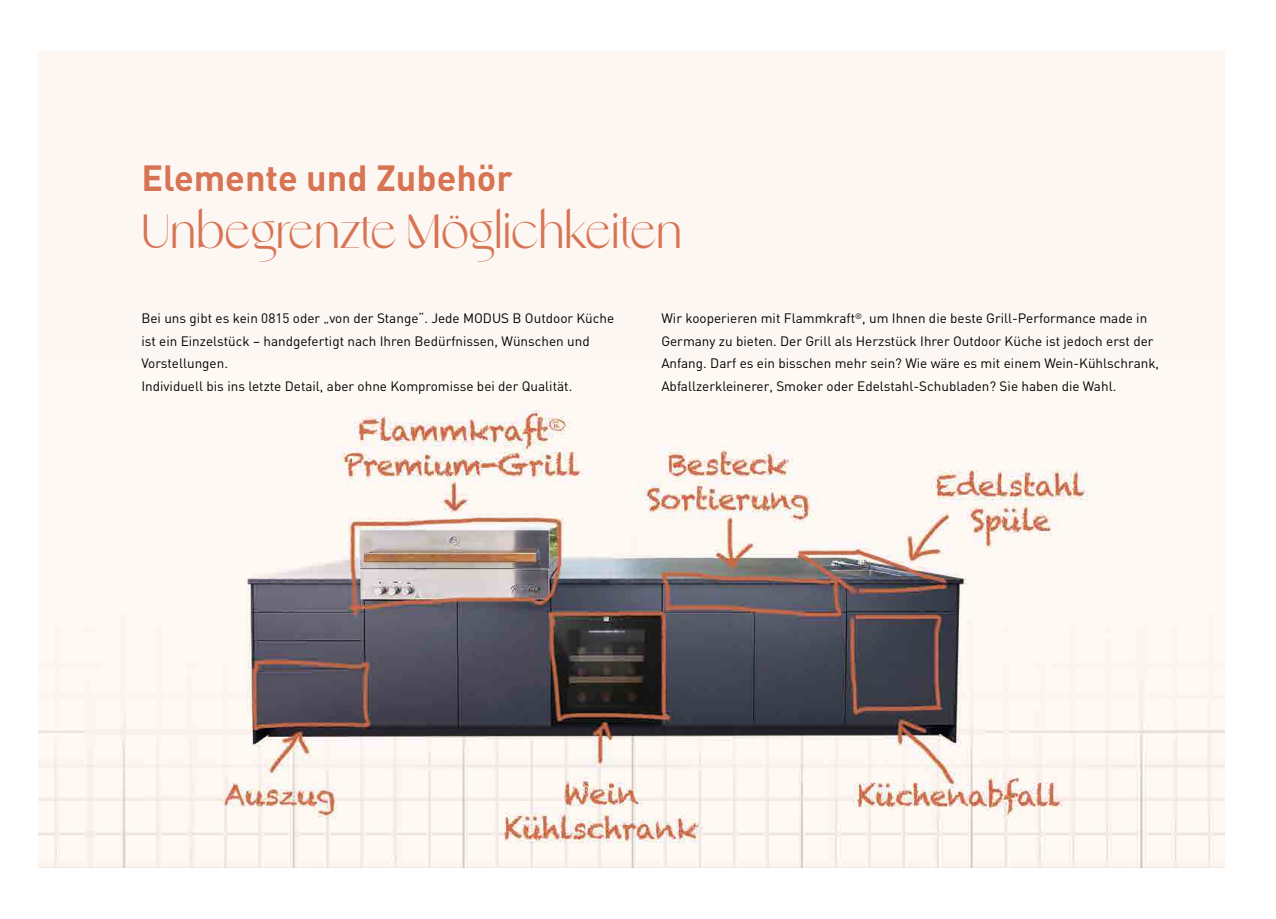
<style>
.page{position:relative;width:1276px;height:919px;background:#fff}
.page>*{position:absolute;margin:0;border:0;box-sizing:border-box;transform-origin:0 0}
.t1{font:48px "Ginger";color:#d77453}
.t2{font:700 36px "DIN";color:#d77453}
.t3{font:13.5px/22.5px "DIN";color:#000}
</style>
<div class="page">
<div style="left:38px;top:51px;width:1187px;height:816px;background:#fdf7f3"></div>
<img style="left:38px;top:410px;width:1187px;height:457px">
<h2 class="t2" style="left:141px;top:154px;width:373px">Elemente und Zubehör</h2>
<h1 class="t1" style="left:141px;top:203px;width:542px">Unbegrenzte Möglichkeiten</h1>
<p class="t3" style="left:141px;top:307px;width:474px">Bei uns gibt es kein 0815 oder „von der Stange“. Jede MODUS B Outdoor Küche ist ein Einzelstück – handgefertigt nach Ihren Bedürfnissen, Wünschen und Vorstellungen.<br>Individuell bis ins letzte Detail, aber ohne Kompromisse bei der Qualität.</p>
<p class="t3" style="left:661px;top:307px;width:499px">Wir kooperieren mit Flammkraft<sup>®</sup>, um Ihnen die beste Grill-Performance made in Germany zu bieten. Der Grill als Herzstück Ihrer Outdoor Küche ist jedoch erst der Anfang. Darf es ein bisschen mehr sein? Wie wäre es mit einem Wein-Kühlschrank, Abfallzerkleinerer, Smoker oder Edelstahl-Schubladen? Sie haben die Wahl.</p>
</div>
